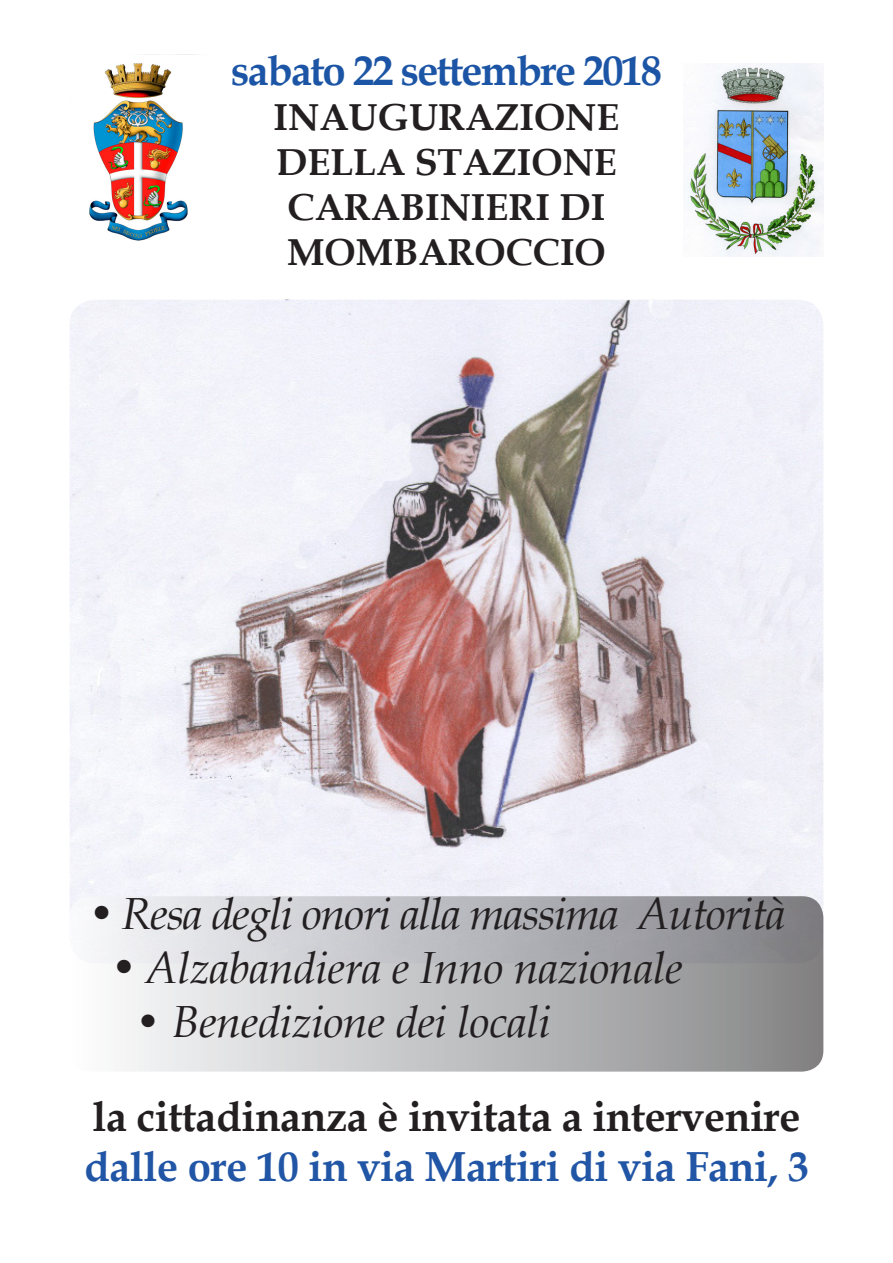
<style>
.page{position:relative;width:893px;height:1263px;background:#fff}
.page>*{position:absolute;margin:0;border:0;box-sizing:border-box;transform-origin:0 0}
.t1{font:italic 45px "Book Antiqua";letter-spacing:-.01em;color:#231f20}
.t2{font:italic 45px "Book Antiqua";letter-spacing:-.03em;color:#231f20}
.t3{font:700 42px "Book Antiqua";letter-spacing:-.01em;color:#231f20}
.t4{font:700 42px "Book Antiqua";letter-spacing:-.01em;color:#2155a5}
.t5{font:700 42px "Book Antiqua";letter-spacing:-.04em;color:#1c55a5}
.t6{font:700 37.5px/45px "Book Antiqua";color:#231f20}
.s1{font-weight:700;font-style:normal}
</style>
<div class="page">
<img style="left:70px;top:300px;width:753px;height:613px">
<img style="left:89px;top:54px;width:107px;height:187px">
<div style="left:70px;top:896px;width:753px;height:175px;background:linear-gradient(to right,#fbfcfe,#828385);border-radius:21px"></div>
<img style="left:684px;top:64px;width:139px;height:192px">
<p class="t5" style="left:231px;top:42px;width:433px">sabato 22 settembre 2018</p>
<p class="t6" style="left:274px;top:94px;width:347px">INAUGURAZIONE<br>DELLA STAZIONE</p>
<p class="t6" style="left:287px;top:184px;width:320px">CARABINIERI DI<br>MOMBAROCCIO</p>
<p class="t2" style="left:91px;top:882px;width:696px">• Resa degli onori alla massima Autorità</p>
<p class="t1" style="left:113px;top:936px;width:571px">• Alzabandiera e Inno nazionale</p>
<p class="t1" style="left:134px;top:990px;width:418px"><span class="s1">•</span> Benedizione dei locali</p>
<p class="t3" style="left:92px;top:1088px;width:709px">la cittadinanza è invitata a intervenire</p>
<p class="t4" style="left:84px;top:1138px;width:726px">dalle ore 10 in via Martiri di via Fani, 3</p>
</div>
